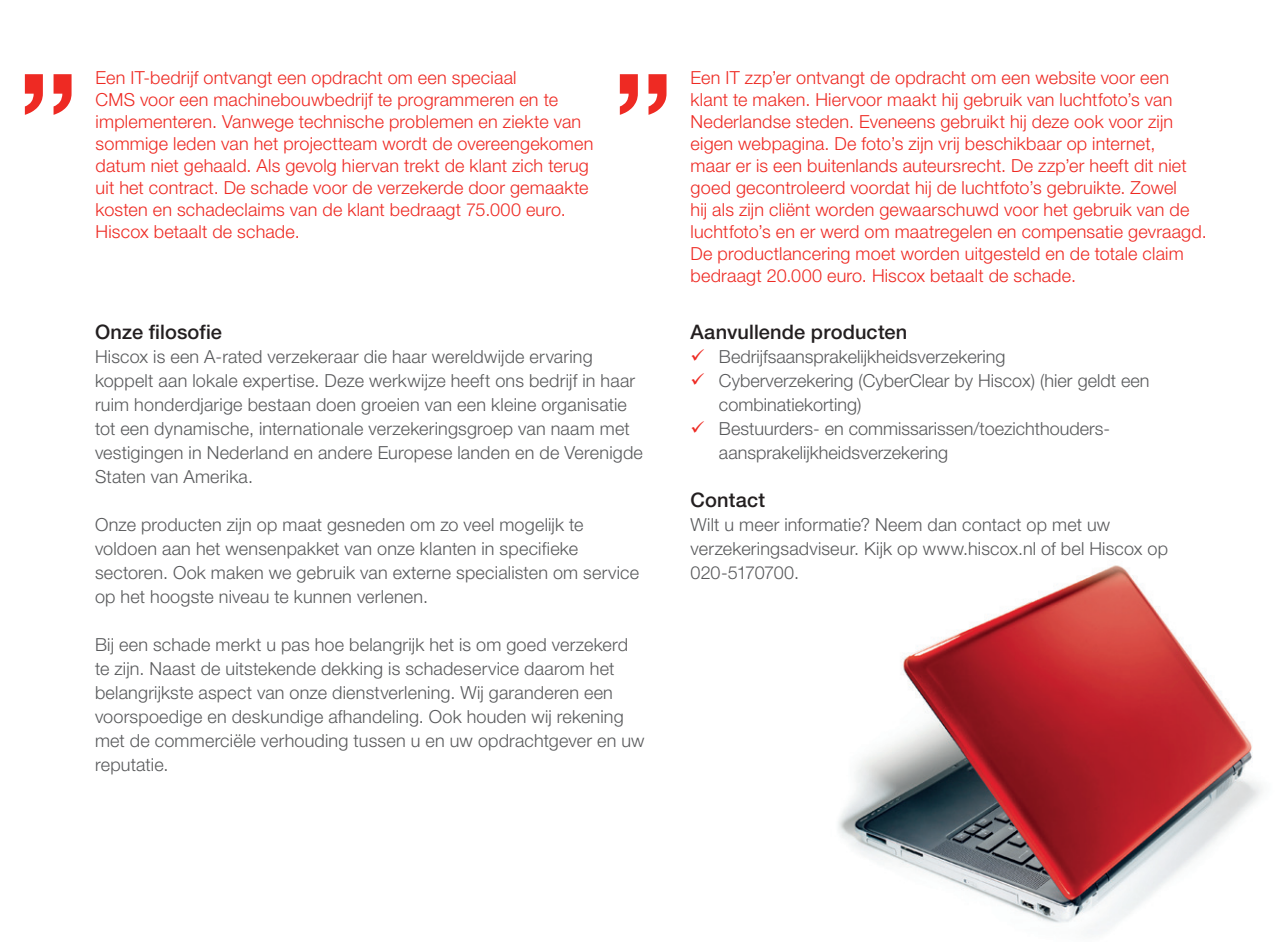
<style>
.page{position:relative;width:1282px;height:942px;background:#fff}
.page>*{position:absolute;margin:0;border:0;box-sizing:border-box;transform-origin:0 0}
.t1{font:500 20px "Helvetica Neue";letter-spacing:.005em;color:#231f20}
.t2{font:300 18px/24px "Helvetica Neue";letter-spacing:.01em;color:#595a5c}
.t3{font:300 18px/22px "Helvetica Neue";letter-spacing:.01em;color:#ee2a23}
.s1{color:#ee2a23}
</style>
<div class="page">
<img style="left:838px;top:565px;width:424px;height:370px">
<svg style="left:25px;top:74px;width:47px;height:41px"></svg>
<svg style="left:619px;top:74px;width:47px;height:41px"></svg>
<p class="t3" style="left:96px;top:66px;width:499px">Een IT-bedrijf ontvangt een opdracht om een speciaal<br>CMS voor een machinebouwbedrijf te programmeren en te implementeren. Vanwege technische problemen en ziekte van sommige leden van het projectteam wordt de overeengekomen datum niet gehaald. Als gevolg hiervan trekt de klant zich terug uit het contract. De schade voor de verzekerde door gemaakte kosten en schadeclaims van de klant bedraagt 75.000 euro.<br>Hiscox betaalt de schade.</p>
<p class="t3" style="left:690px;top:66px;width:517px">Een IT zzp’er ontvangt de opdracht om een website voor een klant te maken. Hiervoor maakt hij gebruik van luchtfoto’s van Nederlandse steden. Eveneens gebruikt hij deze ook voor zijn eigen webpagina. De foto’s zijn vrij beschikbaar op internet,<br>maar er is een buitenlands auteursrecht. De zzp’er heeft dit niet goed gecontroleerd voordat hij de luchtfoto’s gebruikte. Zowel<br>hij als zijn cliënt worden gewaarschuwd voor het gebruik van de luchtfoto’s en er werd om maatregelen en compensatie gevraagd.<br>De productlancering moet worden uitgesteld en de totale claim bedraagt 20.000 euro. Hiscox betaalt de schade.</p>
<p class="t1" style="left:95px;top:320px;width:129px">Onze filosofie</p>
<p class="t2" style="left:95px;top:344px;width:549px">Hiscox is een A-rated verzekeraar die haar wereldwijde ervaring koppelt aan lokale expertise. Deze werkwijze heeft ons bedrijf in haar ruim honderdjarige bestaan doen groeien van een kleine organisatie tot een dynamische, internationale verzekeringsgroep van naam met vestigingen in Nederland en andere Europese landen en de Verenigde Staten van Amerika.</p>
<p class="t2" style="left:95px;top:512px;width:545px">Onze producten zijn op maat gesneden om zo veel mogelijk te voldoen aan het wensenpakket van onze klanten in specifieke sectoren. Ook maken we gebruik van externe specialisten om service op het hoogste niveau te kunnen verlenen.</p>
<p class="t2" style="left:95px;top:632px;width:551px">Bij een schade merkt u pas hoe belangrijk het is om goed verzekerd te zijn. Naast de uitstekende dekking is schadeservice daarom het belangrijkste aspect van onze dienstverlening. Wij garanderen een voorspoedige en deskundige afhandeling. Ook houden wij rekening met de commerciële verhouding tussen u en uw opdrachtgever en uw reputatie.</p>
<p class="t1" style="left:690px;top:320px;width:218px">Aanvullende producten</p>
<p class="t2" style="left:690px;top:344px;width:316px"><span class="s1">✓</span> Bedrijfsaansprakelijkheidsverzekering</p>
<p class="t2" style="left:719px;top:368px;width:432px;text-indent:-28px"><span class="s1">✓</span> Cyberverzekering (CyberClear by Hiscox) (hier geldt een combinatiekorting)</p>
<p class="t2" style="left:719px;top:416px;width:393px;text-indent:-28px"><span class="s1">✓</span> Bestuurders- en commissarissen/toezichthouders&shy;aansprakelijkheidsverzekering</p>
<p class="t1" style="left:690px;top:488px;width:76px">Contact</p>
<p class="t2" style="left:690px;top:512px;width:479px">Wilt u meer informatie? Neem dan contact op met uw verzekeringsadviseur. Kijk op www.hiscox.nl of bel Hiscox op<br>020-5170700.</p>
</div>
